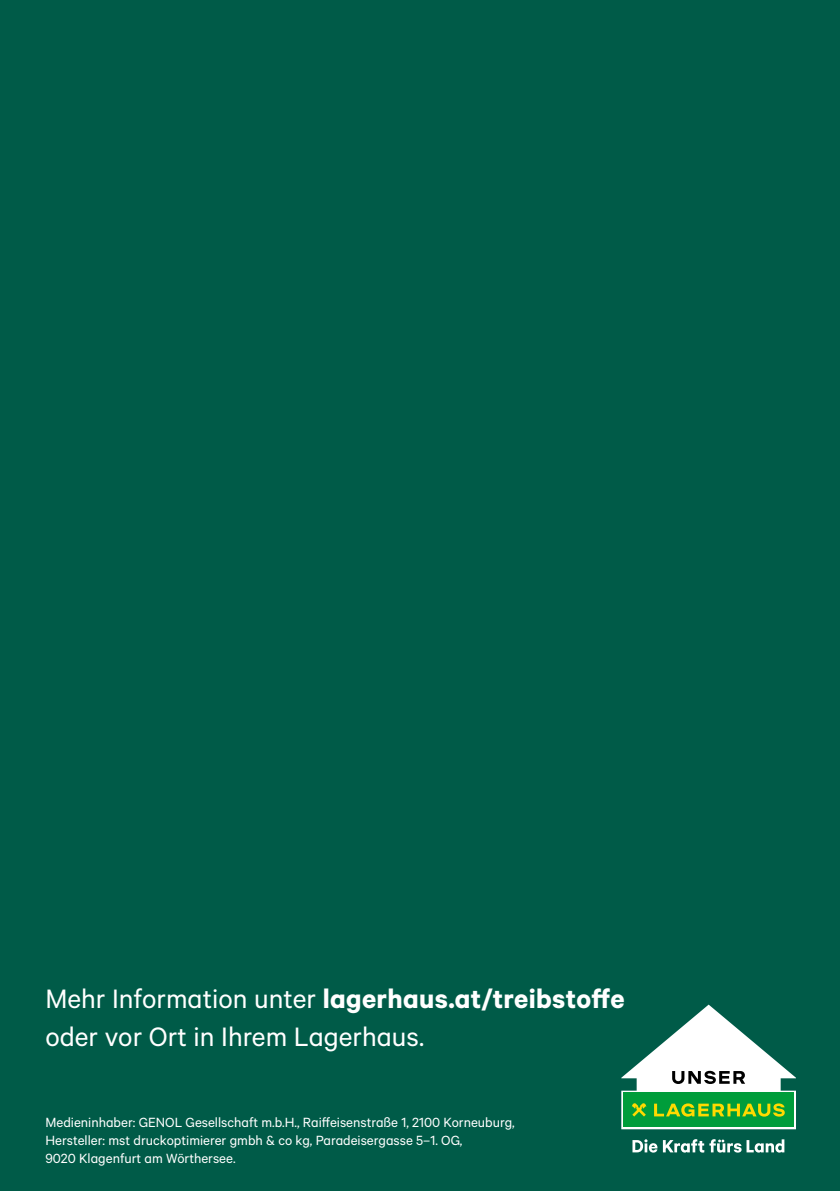
<style>
.page{position:relative;width:840px;height:1191px;background:#fff}
.page>*{position:absolute;margin:0;border:0;box-sizing:border-box;transform-origin:0 0}
.t1{font:30px "Calibre LH Headline";letter-spacing:.01em;color:#fff}
.t2{font:30px "Calibre LH";color:#fff}
.t3{font:15px/18px "Calibre LH";color:#fff}
.s1{font-family:"Calibre LH"}
</style>
<div class="page">
<div style="left:0;top:0;width:839px;height:1191px;background:#005b48"></div>
<svg style="left:621px;top:1004px;width:174px;height:148px"></svg>
<h1 class="t1" style="left:45px;top:981px;width:580px"><span class="s1">Mehr Information unter</span> lagerhaus.at/treibstoffe</h1>
<h1 class="t2" style="left:45px;top:1019px;width:380px">oder vor Ort in Ihrem Lagerhaus.</h1>
<p class="t3" style="left:45px;top:1112px;width:470px">Medieninhaber: GENOL Gesellschaft m.b.H., Raiffeisenstraße 1, 2100 Korneuburg,<br>Hersteller: mst druckoptimierer gmbh &amp; co kg, Paradeisergasse 5–1. OG,<br>9020 Klagenfurt am Wörthersee.</p>
</div>
